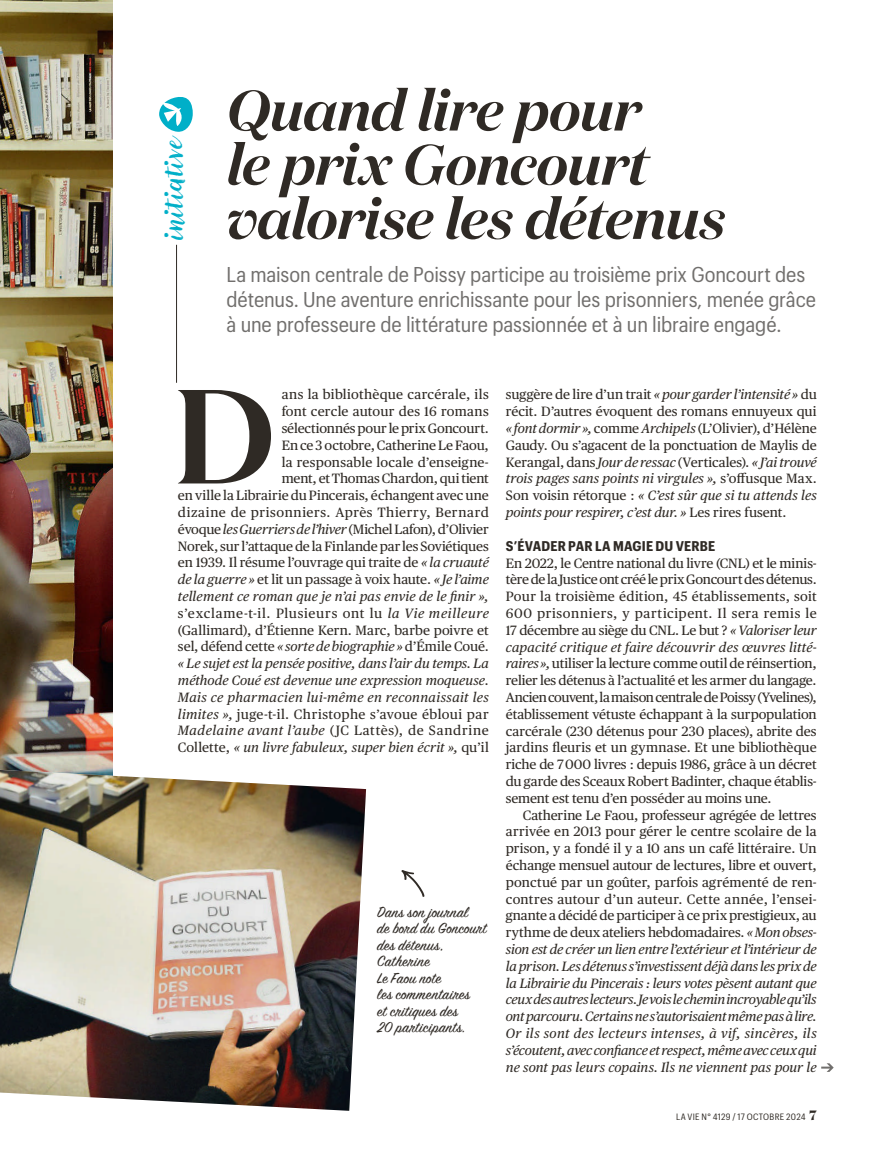
<style>
.page{position:relative;width:872px;height:1157px;background:#fff}
.page>*{position:absolute;margin:0;border:0;box-sizing:border-box;transform-origin:0 0}
.t1{font:600 133.5px "Domaine Display";color:#2f2a25}
.t2{font:italic 600 57px/54.2px "Domaine Display";letter-spacing:-.01em;color:#2f2a25}
.t3{font:28.5px "Canvas Script";color:#00afc8}
.t4{font:21px/25.2px "Graphik Compact";letter-spacing:-.005em;color:#716f6d}
.t5{font:16.5px/16.5px "Sign Painter House Script";letter-spacing:.025em;color:#2f2a25}
.t6{font:700 13.8px "Graphik Compact";letter-spacing:.015em;color:#2f2a25}
.t7{font:13.5px/16.8px "Publico Text";letter-spacing:.005em;color:#2f2a25;text-align:justify}
.t8{font:italic 13.5px/16.8px "Publico Text";letter-spacing:.005em;color:#2f2a25;text-align:justify}
.t9{font:9px "Graphik Compact";letter-spacing:.03em;color:#2f2a25}
.s1{font-style:italic}
.s2{font-style:normal}
.s3{font-family:"Domaine Display";font-weight:700;font-size:13.5px}
</style>
<div class="page">
<img style="left:0;top:0;width:112px;height:769px">
<img style="left:0;top:770px;width:366px;height:340px">
<svg style="left:401px;top:870px;width:23px;height:27px"></svg>
<svg style="left:821px;top:1063px;width:12px;height:8px"></svg>
<hr style="left:176px;top:245px;width:1px;height:138px;background:#2f2a25">
<svg style="left:159px;top:97px;width:34px;height:35px"></svg>
<h3 class="t3" style="left:155px;top:239px;width:105px;rotate:-90deg">initiative</h3>
<h2 class="t2" style="left:226px;top:83px;width:500px">Quand lire pour<br>le prix Goncourt valorise les détenus</h2>
<h3 class="t4" style="left:226px;top:260px;width:591px">La maison centrale de Poissy participe au troisième prix Goncourt des détenus. Une aventure enrichissante pour les prisonniers, menée grâce à une professeure de littérature passionnée et à un libraire engagé.</h3>
<p class="t7" style="left:178px;top:385px;width:312px;text-align:right">ans la bibliothèque carcérale, ils<br>font cercle autour des 16 romans<br>sélectionnés pour le prix Goncourt.<br>En ce 3 octobre, Catherine Le Faou,<br>la responsable locale d’enseigne-<br>ment, et Thomas Chardon, qui tient<br>en ville la Librairie du Pincerais, échangent avec une dizaine de prisonniers. Après Thierry, Bernard évoque <span class="s1">les Guerriers de l’hiver</span> (Michel Lafon), d’Olivier Norek, sur l’attaque de la Finlande par les Soviétiques en 1939. Il résume l’ouvrage qui traite de <span class="s1">« la cruauté de la guerre »</span> et lit un passage à voix haute. <span class="s1">« Je l’aime tellement ce roman que je n’ai pas envie de le finir », </span>s’exclame-t-il. Plusieurs ont lu <span class="s1">la Vie meilleure </span>(Gallimard), d’Étienne Kern. Marc, barbe poivre et sel, défend cette <span class="s1">« sorte de biographie »</span> d’Émile Coué. <span class="s1">« Le sujet est la pensée positive, dans l’air du temps. La méthode Coué est devenue une expression moqueuse.<br>Mais ce pharmacien lui-même en reconnaissait les limites »,</span> juge-t-il. Christophe s’avoue ébloui par <span class="s1">Madelaine avant l’aube</span> (JC Lattès), de Sandrine Collette, <span class="s1">« un livre fabuleux, super bien écrit »,</span> qu’il</p>
<p class="t7" style="left:506px;top:385px;width:312px">suggère de lire d’un trait <span class="s1">« pour garder l’intensité »</span> du récit. D’autres évoquent des romans ennuyeux qui <span class="s1">« font dormir »,</span> comme <span class="s1">Archipels</span> (L’Olivier),d’Hélène Gaudy. Ou s’agacent de la ponctuation de Maylis de Kerangal, dans <span class="s1">Jour de ressac</span> (Verticales)<span class="s1">. « J’ai trouvé trois pages sans points ni virgules »,</span> s’offusque Max.<br>Son voisin rétorque : <span class="s1">« C’est sûr que si tu attends les points pour respirer, c’est dur. »</span> Les rires fusent.</p>
<h1 class="t1" style="left:173px;top:351px;width:103px">D</h1>
<p class="t6" style="left:506px;top:535px;width:211px">S’ÉVADER PAR LA MAGIE DU VERBE</p>
<p class="t7" style="left:506px;top:553px;width:312px">En 2022, le Centre national du livre (CNL) et le minis&shy;tère de la Justice ont créé le prix Goncourt des détenus.<br>Pour la troisième édition, 45 établissements, soit 600 prisonniers, y participent. Il sera remis le 17 décembre au siège du CNL. Le but ? <span class="s1">« Valoriser leur capacité critique et faire découvrir des œuvres litté&shy;raires »,</span> utiliser la lecture comme outil de réinsertion, relier les détenus à l’actualité et les armer du langage.<br>Ancien couvent, la maison centrale de Poissy (Yvelines), établissement vétuste échappant à la surpopulation carcérale (230 détenus pour 230 places), abrite des jardins fleuris et un gymnase. Et une bibliothèque riche de 7 000 livres : depuis 1986, grâce à un décret du garde des Sceaux Robert Badinter, chaque établis&shy;sement est tenu d’en posséder au moins une.</p>
<p class="t8" style="left:506px;top:805px;width:312px;text-indent:17px"><span class="s2">Catherine Le Faou, professeur agrégée de lettres arrivée en 2013 pour gérer le centre scolaire de la prison, y a fondé il y a 10 ans un café littéraire. Un échange mensuel autour de lectures, libre et ouvert, ponctué par un goûter, parfois agrémenté de ren&shy;contres autour d’un auteur. Cette année, l’ensei&shy;gnante a décidé de participer à ce prix prestigieux, au rythme de deux ateliers hebdomadaires.</span> « Mon obses&shy;sion est de créer un lien entre l’extérieur et l’intérieur de la prison. Les détenus s’investissent déjà dans les prix de la Librairie du Pincerais : leurs votes pèsent autant que ceux des autres lecteurs. Je vois le chemin incroyable qu’ils ont parcouru. Certains ne s’autorisaient même pas à lire.<br>Or ils sont des lecteurs intenses, à vif, sincères, ils s’écoutent, avec confiance et respect, même avec ceux qui ne sont pas leurs copains. Ils ne viennent pas pour le</p>
<p class="t9" style="left:676px;top:1110px;width:142px">LA VIE n° 4129 / 17 octobre 2024 <span class="s3">7</span></p>
<p class="t5" style="left:377px;top:905px;width:111px">Dans son journal<br>de bord du Goncourt des détenus,<br>Catherine<br>Le Faou note<br>les commentaires<br>et critiques des<br>20 participants.</p>
</div>
